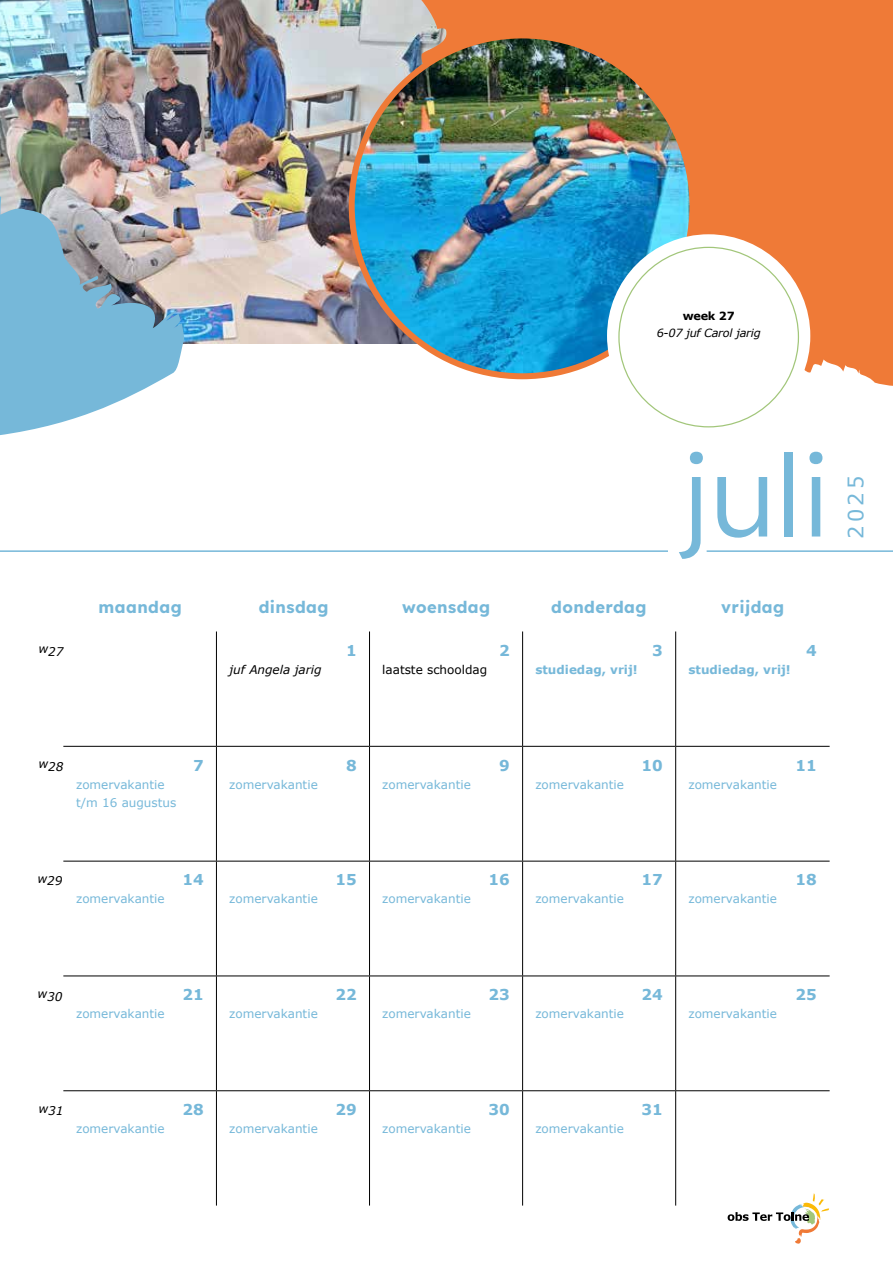
<style>
.page{position:relative;width:893px;height:1263px;background:#fff}
.page>*{position:absolute;margin:0;border:0;box-sizing:border-box;transform-origin:0 0}
.t1{font:300 114px "Lexend";color:#76b8d9}
.t2{font:21px "Verdana";color:#76b8d9}
.t3{font:700 16.5px "Lexend";letter-spacing:.025em;color:#76b8d9}
.t4{font:700 15px "Verdana";color:#76b8d9}
.t5{font:12px/18px "Verdana";color:#76b8d9}
.t6{font:700 12px "Verdana";color:#76b8d9}
.t7{font:italic 12px "Verdana";color:#000}
.t8{font:12px "Verdana";color:#000}
.t9{font:italic 11.25px "Verdana";letter-spacing:-.02em;color:#000}
.t10{font:700 11.25px "Verdana";letter-spacing:-.02em;color:#000}
</style>
<div class="page">
<img style="left:184px;top:0;width:238px;height:344px">
<svg style="left:63px;top:747px;width:767px;height:458px"></svg>
<hr style="left:216px;top:631px;width:1px;height:115px;background:#000">
<hr style="left:369px;top:631px;width:1px;height:115px;background:#000">
<hr style="left:522px;top:631px;width:1px;height:115px;background:#000">
<hr style="left:675px;top:631px;width:1px;height:115px;background:#000">
<hr style="left:63px;top:746px;width:153px;height:1px;background:#000">
<hr style="left:216px;top:746px;width:153px;height:1px;background:#000">
<hr style="left:216px;top:747px;width:1px;height:114px;background:#000">
<hr style="left:369px;top:746px;width:154px;height:1px;background:#000">
<hr style="left:369px;top:747px;width:1px;height:114px;background:#000">
<hr style="left:523px;top:746px;width:153px;height:1px;background:#000">
<hr style="left:522px;top:747px;width:1px;height:114px;background:#000">
<hr style="left:676px;top:746px;width:154px;height:1px;background:#000">
<hr style="left:675px;top:747px;width:1px;height:114px;background:#000">
<hr style="left:63px;top:861px;width:153px;height:1px;background:#000">
<hr style="left:216px;top:861px;width:153px;height:1px;background:#000">
<hr style="left:216px;top:861px;width:1px;height:114px;background:#000">
<hr style="left:369px;top:861px;width:154px;height:1px;background:#000">
<hr style="left:369px;top:861px;width:1px;height:114px;background:#000">
<hr style="left:523px;top:861px;width:153px;height:1px;background:#000">
<hr style="left:522px;top:861px;width:1px;height:114px;background:#000">
<hr style="left:676px;top:861px;width:154px;height:1px;background:#000">
<hr style="left:675px;top:861px;width:1px;height:114px;background:#000">
<hr style="left:63px;top:975px;width:153px;height:1px;background:#000">
<hr style="left:216px;top:975px;width:153px;height:1px;background:#000">
<hr style="left:216px;top:976px;width:1px;height:114px;background:#000">
<hr style="left:369px;top:975px;width:154px;height:1px;background:#000">
<hr style="left:369px;top:976px;width:1px;height:114px;background:#000">
<hr style="left:523px;top:975px;width:153px;height:1px;background:#000">
<hr style="left:522px;top:976px;width:1px;height:114px;background:#000">
<hr style="left:676px;top:975px;width:154px;height:1px;background:#000">
<hr style="left:675px;top:976px;width:1px;height:114px;background:#000">
<hr style="left:63px;top:1090px;width:153px;height:1px;background:#000">
<hr style="left:216px;top:1090px;width:153px;height:1px;background:#000">
<hr style="left:216px;top:1091px;width:1px;height:114px;background:#000">
<hr style="left:369px;top:1090px;width:154px;height:1px;background:#000">
<hr style="left:369px;top:1091px;width:1px;height:114px;background:#000">
<hr style="left:523px;top:1090px;width:153px;height:1px;background:#000">
<hr style="left:522px;top:1091px;width:1px;height:114px;background:#000">
<hr style="left:676px;top:1090px;width:154px;height:1px;background:#000">
<hr style="left:675px;top:1091px;width:1px;height:114px;background:#000">
<svg style="left:728px;top:1193px;width:101px;height:51px"></svg>
<hr style="left:0;top:550px;width:668px;height:2px;background:#76b8d9">
<svg style="left:350px;top:0;width:244px;height:156px;background:#d3a083"></svg>
<svg style="left:771px;top:255px;width:122px;height:131px;background:#f0884c"></svg>
<div style="left:594px;top:0;width:299px;height:255px;background:#ef7a37"></div>
<img style="left:0;top:0;width:184px;height:435px">
<img style="left:352px;top:35px;width:340px;height:341px;border-radius:170px">
<div style="left:607px;top:234px;width:203px;height:204px;background:#fff;border-radius:50%"></div>
<hr style="left:707px;top:550px;width:186px;height:2px;background:#76b8d9">
<p class="t10" style="left:683px;top:308px;width:53px">week 27</p>
<p class="t9" style="left:657px;top:325px;width:105px">6-07 juf Carol jarig</p>
<p class="t7" style="left:38px;top:643px;width:27px">w27</p>
<h1 class="t1" style="left:682px;top:414px;width:150px">juli</h1>
<h3 class="t3" style="left:98px;top:594px;width:85px">maandag</h3>
<h3 class="t3" style="left:259px;top:594px;width:71px">dinsdag</h3>
<h3 class="t3" style="left:402px;top:594px;width:89px">woensdag</h3>
<h3 class="t3" style="left:551px;top:594px;width:97px">donderdag</h3>
<h3 class="t3" style="left:721px;top:594px;width:65px">vrijdag</h3>
<p class="t7" style="left:229px;top:661px;width:94px">juf Angela jarig</p>
<p class="t4" style="left:346px;top:640px;width:12px">1</p>
<p class="t8" style="left:382px;top:661px;width:106px">laatste schooldag</p>
<p class="t4" style="left:499px;top:640px;width:12px">2</p>
<p class="t6" style="left:535px;top:661px;width:104px">studiedag, vrij!</p>
<p class="t4" style="left:652px;top:640px;width:12px">3</p>
<p class="t6" style="left:688px;top:661px;width:104px">studiedag, vrij!</p>
<p class="t4" style="left:806px;top:640px;width:12px">4</p>
<h2 class="t2" style="left:841px;top:539px;width:66px;rotate:-90deg">2025</h2>
<p class="t7" style="left:38px;top:758px;width:27px">w28</p>
<p class="t5" style="left:76px;top:775px;width:102px">zomervakantie t/m 16 augustus</p>
<p class="t4" style="left:193px;top:754px;width:12px">7</p>
<p class="t7" style="left:37px;top:873px;width:27px">w29</p>
<p class="t5" style="left:76px;top:890px;width:90px">zomervakantie</p>
<p class="t4" style="left:182px;top:869px;width:23px">14</p>
<p class="t5" style="left:229px;top:775px;width:90px">zomervakantie</p>
<p class="t4" style="left:346px;top:754px;width:12px">8</p>
<p class="t5" style="left:229px;top:890px;width:90px">zomervakantie</p>
<p class="t4" style="left:335px;top:869px;width:23px">15</p>
<p class="t5" style="left:382px;top:775px;width:90px">zomervakantie</p>
<p class="t4" style="left:499px;top:754px;width:12px">9</p>
<p class="t5" style="left:382px;top:890px;width:90px">zomervakantie</p>
<p class="t4" style="left:488px;top:869px;width:23px">16</p>
<p class="t5" style="left:535px;top:775px;width:90px">zomervakantie</p>
<p class="t4" style="left:642px;top:754px;width:23px">10</p>
<p class="t5" style="left:535px;top:890px;width:90px">zomervakantie</p>
<p class="t4" style="left:642px;top:869px;width:23px">17</p>
<p class="t5" style="left:688px;top:775px;width:90px">zomervakantie</p>
<p class="t4" style="left:795px;top:754px;width:23px">11</p>
<p class="t5" style="left:688px;top:890px;width:90px">zomervakantie</p>
<p class="t4" style="left:795px;top:869px;width:23px">18</p>
<p class="t7" style="left:37px;top:988px;width:27px">w30</p>
<p class="t5" style="left:76px;top:1005px;width:90px">zomervakantie</p>
<p class="t4" style="left:182px;top:984px;width:23px">21</p>
<p class="t5" style="left:229px;top:1005px;width:90px">zomervakantie</p>
<p class="t4" style="left:335px;top:984px;width:23px">22</p>
<p class="t5" style="left:382px;top:1005px;width:90px">zomervakantie</p>
<p class="t4" style="left:488px;top:984px;width:23px">23</p>
<p class="t5" style="left:535px;top:1005px;width:90px">zomervakantie</p>
<p class="t4" style="left:642px;top:984px;width:23px">24</p>
<p class="t5" style="left:688px;top:1005px;width:90px">zomervakantie</p>
<p class="t4" style="left:795px;top:984px;width:23px">25</p>
<p class="t7" style="left:38px;top:1102px;width:27px">w31</p>
<p class="t5" style="left:76px;top:1119px;width:90px">zomervakantie</p>
<p class="t4" style="left:182px;top:1099px;width:23px">28</p>
<p class="t5" style="left:229px;top:1119px;width:90px">zomervakantie</p>
<p class="t4" style="left:335px;top:1099px;width:23px">29</p>
<p class="t5" style="left:382px;top:1119px;width:90px">zomervakantie</p>
<p class="t4" style="left:488px;top:1099px;width:23px">30</p>
<p class="t5" style="left:535px;top:1119px;width:90px">zomervakantie</p>
<p class="t4" style="left:642px;top:1099px;width:23px">31</p>
</div>
